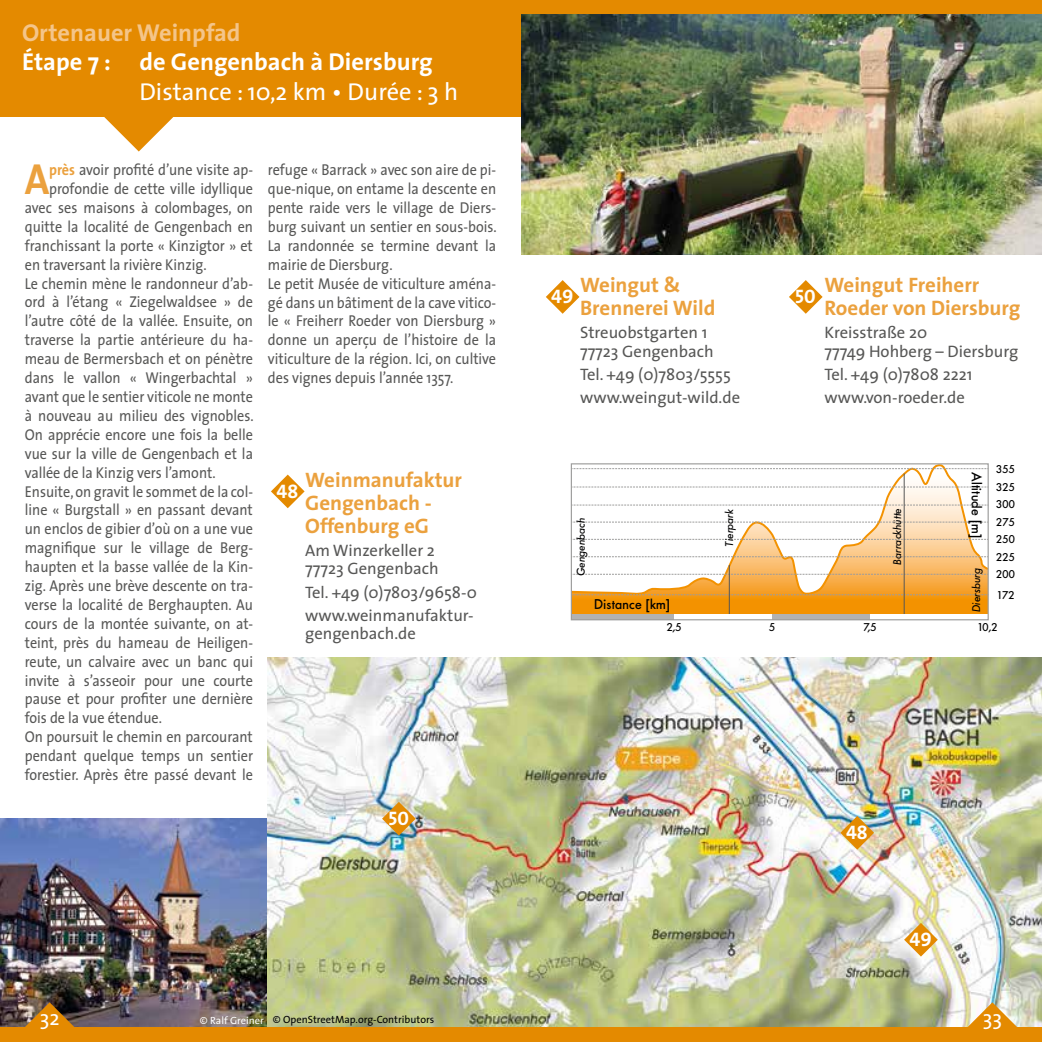
<style>
.page{position:relative;width:1042px;height:1042px;background:#fff}
.page>*{position:absolute;margin:0;border:0;box-sizing:border-box;transform-origin:0 0}
.t1{font:700 43.75px "The Sans";color:#eba13e;scale:.9 1}
.t2{font:700 24.5px "The Sans";color:#fff}
.t3{font:24.5px "The Sans";color:#fff}
.t4{font:700 24.5px "The Sans";color:#f4c58a}
.t5{font:700 21px/23.1px "The Sans";color:#eba13e}
.t6{font:21px "The Sans";color:#fff}
.t7{font:19.6px "The Sans Bold Caps";color:#fff}
.t8{font:16.62px/18.4px "The Sans";color:#575756}
.t9{font:15.75px/18.9px "The Sans";color:#575756;scale:.9 1}
.t10{font:500 14px "Futura BQ";color:#000}
.t11{font:italic 500 11.2px "Futura BQ";color:#000}
.t12{font:500 11.2px/20.5px "Futura BQ";color:#000}
.t13{font:10.5px "The Sans";color:#000}
.t14{font:10.5px "The Sans";color:#fff}
.s1{font-weight:700;color:#eba13e}
</style>
<div class="page">
<img style="left:0;top:819px;width:268px;height:208px">
<img style="left:268px;top:657px;width:774px;height:370px">
<svg style="left:546px;top:280px;width:33px;height:34px"></svg>
<svg style="left:271px;top:474px;width:34px;height:34px"></svg>
<svg style="left:840px;top:816px;width:34px;height:33px"></svg>
<svg style="left:904px;top:923px;width:34px;height:33px"></svg>
<svg style="left:789px;top:280px;width:33px;height:34px"></svg>
<svg style="left:382px;top:802px;width:34px;height:33px"></svg>
<div style="left:0;top:0;width:1042px;height:15px;background:#e48a00"></div>
<div style="left:0;top:1027px;width:1042px;height:15px;background:#e48a00"></div>
<svg style="left:104px;top:117px;width:70px;height:35px"></svg>
<div style="left:0;top:0;width:521px;height:117px;background:#e48a00"></div>
<img style="left:521px;top:15px;width:521px;height:239px">
<div style="left:573px;top:597px;width:414px;height:17px;background:#f39200"></div>
<svg style="left:570px;top:463px;width:417px;height:134px"></svg>
<svg style="left:573px;top:468px;width:414px;height:1px"></svg>
<svg style="left:573px;top:487px;width:414px;height:1px"></svg>
<svg style="left:573px;top:505px;width:414px;height:1px"></svg>
<svg style="left:573px;top:522px;width:414px;height:1px"></svg>
<svg style="left:573px;top:539px;width:414px;height:1px"></svg>
<svg style="left:573px;top:556px;width:414px;height:1px"></svg>
<svg style="left:573px;top:574px;width:414px;height:1px"></svg>
<svg style="left:573px;top:594px;width:414px;height:1px"></svg>
<hr style="left:729px;top:565px;width:1px;height:50px;background:#575756">
<hr style="left:903px;top:473px;width:1px;height:142px;background:#575756">
<div style="left:571px;top:614px;width:417px;height:6px;background:#b2b2b2"></div>
<div style="left:674px;top:614px;width:98px;height:6px;background:#fff"></div>
<div style="left:870px;top:614px;width:118px;height:6px;background:#fff"></div>
<div style="left:571px;top:463px;width:418px;height:157px;border:1px solid #9d9d9c"></div>
<svg style="left:25px;top:1002px;width:49px;height:25px"></svg>
<svg style="left:968px;top:1002px;width:49px;height:25px"></svg>
<h2 class="t4" style="left:22px;top:12px;width:220px">Ortenauer Weinpfad</h2>
<h2 class="t2" style="left:22px;top:41px;width:412px">Étape 7 : de Gengenbach à Diersburg</h2>
<h2 class="t3" style="left:139px;top:71px;width:320px">Distance : 10,2 km • Durée : 3 h</h2>
<h1 class="t1" style="left:25px;top:143px;width:29px">A</h1>
<p class="t9" style="left:49px;top:160px;width:228px"><span class="s1">près</span> avoir profité d’une visite ap-</p>
<p class="t9" style="left:49px;top:179px;width:228px">profondie de cette ville idyllique</p>
<p class="t9" style="left:25px;top:198px;width:255px">avec ses maisons à colombages, on</p>
<p class="t9" style="left:25px;top:217px;width:255px">quitte la localité de Gengenbach en</p>
<p class="t9" style="left:25px;top:235px;width:255px">franchissant la porte « Kinzigtor » et</p>
<p class="t9" style="left:25px;top:254px;width:204px">en traversant la rivière Kinzig.</p>
<p class="t9" style="left:25px;top:273px;width:255px">Le chemin mène le randonneur d’ab-</p>
<p class="t9" style="left:25px;top:292px;width:255px">ord à l’étang « Ziegelwaldsee » de</p>
<p class="t9" style="left:25px;top:311px;width:255px">l’autre côté de la vallée. Ensuite, on</p>
<p class="t9" style="left:25px;top:330px;width:255px">traverse la partie antérieure du ha-</p>
<p class="t9" style="left:25px;top:349px;width:255px">meau de Bermersbach et on pénètre</p>
<p class="t9" style="left:25px;top:368px;width:255px">dans le vallon « Wingerbachtal »</p>
<p class="t9" style="left:25px;top:387px;width:255px">avant que le sentier viticole ne monte</p>
<p class="t9" style="left:25px;top:406px;width:256px">à nouveau au milieu des vignobles.</p>
<p class="t9" style="left:25px;top:424px;width:255px">On apprécie encore une fois la belle</p>
<p class="t9" style="left:25px;top:443px;width:255px">vue sur la ville de Gengenbach et la</p>
<p class="t9" style="left:25px;top:462px;width:214px">vallée de la Kinzig vers l’amont.</p>
<p class="t9" style="left:25px;top:481px;width:255px">Ensuite, on gravit le sommet de la col-</p>
<p class="t9" style="left:25px;top:500px;width:255px">line « Burgstall » en passant devant</p>
<p class="t9" style="left:25px;top:519px;width:255px">un enclos de gibier d’où on a une vue</p>
<p class="t9" style="left:25px;top:538px;width:255px">magnifique sur le village de Berg-</p>
<p class="t9" style="left:25px;top:557px;width:255px">haupten et la basse vallée de la Kin-</p>
<p class="t9" style="left:25px;top:576px;width:255px">zig. Après une brève descente on tra-</p>
<p class="t9" style="left:25px;top:595px;width:255px">verse la localité de Berghaupten. Au</p>
<p class="t9" style="left:25px;top:613px;width:255px">cours de la montée suivante, on at-</p>
<p class="t9" style="left:25px;top:632px;width:255px">teint, près du hameau de Heiligen-</p>
<p class="t9" style="left:25px;top:651px;width:255px">reute, un calvaire avec un banc qui</p>
<p class="t9" style="left:25px;top:670px;width:255px">invite à s’asseoir pour une courte</p>
<p class="t9" style="left:25px;top:689px;width:255px">pause et pour profiter une dernière</p>
<p class="t9" style="left:25px;top:708px;width:154px">fois de la vue étendue.</p>
<p class="t9" style="left:25px;top:727px;width:255px">On poursuit le chemin en parcourant</p>
<p class="t9" style="left:25px;top:746px;width:255px">pendant quelque temps un sentier</p>
<p class="t9" style="left:25px;top:765px;width:255px">forestier. Après être passé devant le</p>
<p class="t9" style="left:268px;top:160px;width:256px">refuge « Barrack » avec son aire de pi&shy;que-nique, on entame la descente en pente raide vers le village de Diers&shy;burg suivant un sentier en sous-bois.<br>La randonnée se termine devant la mairie de Diersburg.<br>Le petit Musée de viticulture aména&shy;gé dans un bâtiment de la cave vitico&shy;le « Freiherr Roeder von Diersburg » donne un aperçu de l’histoire de la viticulture de la région. Ici, on cultive des vignes depuis l’année 1357.</p>
<h3 class="t5" style="left:305px;top:467px;width:158px">Weinmanufaktur<br>Gengenbach -<br>Offenburg eG</h3>
<p class="t8" style="left:305px;top:541px;width:135px">Am Winzerkeller 2<br>77723 Gengenbach</p>
<p class="t8" style="left:305px;top:580px;width:175px;line-height:23.3px">Tel. +49 (0)7803/9658-0   www.weinmanufaktur-</p>
<p class="t8" style="left:305px;top:624px;width:112px">gengenbach.de</p>
<p class="t7" style="left:277px;top:474px;width:23px">48</p>
<p class="t7" style="left:388px;top:802px;width:22px">50</p>
<h3 class="t5" style="left:580px;top:273px;width:137px">Weingut &amp;<br>Brennerei Wild</h3>
<p class="t8" style="left:580px;top:323px;width:135px">Streuobstgarten 1<br>77723 Gengenbach</p>
<p class="t8" style="left:580px;top:362px;width:162px;line-height:23.3px">Tel. +49 (0)7803/5555 www.weingut-wild.de</p>
<p class="t7" style="left:551px;top:280px;width:24px">49</p>
<p class="t7" style="left:795px;top:280px;width:22px">50</p>
<h3 class="t5" style="left:824px;top:273px;width:198px">Weingut Freiherr<br>Roeder von Diersburg</h3>
<p class="t8" style="left:824px;top:323px;width:195px">Kreisstraße 20<br>77749 Hohberg – Diersburg</p>
<p class="t8" style="left:824px;top:362px;width:149px;line-height:23.3px">Tel. +49 (0)7808 2221 www.von-roeder.de</p>
<p class="t11" style="left:574px;top:576px;width:60px;rotate:-90deg">Gengenbach</p>
<p class="t10" style="left:594px;top:596px;width:78px">Distance [km]</p>
<p class="t11" style="left:722px;top:546px;width:39px;rotate:-90deg">Tierpark</p>
<p class="t11" style="left:890px;top:565px;width:58px;rotate:-90deg">Barrackhütte</p>
<p class="t10" style="left:984px;top:472px;width:68px;rotate:90deg">Altitude [m]</p>
<p class="t11" style="left:969px;top:612px;width:46px;rotate:-90deg">Diersburg</p>
<p class="t12" style="left:996px;top:458px;width:20px">355</p>
<p class="t12" style="left:996px;top:477px;width:20px">325</p>
<p class="t12" style="left:996px;top:494px;width:20px">300</p>
<p class="t12" style="left:996px;top:512px;width:20px">275</p>
<p class="t12" style="left:996px;top:529px;width:20px">250</p>
<p class="t12" style="left:996px;top:546px;width:20px">225</p>
<p class="t12" style="left:996px;top:564px;width:20px">200<br>172</p>
<p class="t12" style="left:667px;top:617px;width:17px">2,5</p>
<p class="t12" style="left:769px;top:617px;width:8px">5</p>
<p class="t12" style="left:863px;top:617px;width:15px">7,5</p>
<p class="t12" style="left:977px;top:617px;width:22px">10,2</p>
<p class="t7" style="left:846px;top:816px;width:23px">48</p>
<p class="t7" style="left:909px;top:923px;width:24px">49</p>
<h3 class="t6" style="left:40px;top:1000px;width:21px">32</h3>
<p class="t13" style="left:273px;top:1011px;width:163px">© OpenStreetMap.org-Contributors</p>
<h3 class="t6" style="left:982px;top:1000px;width:21px">33</h3>
<p class="t14" style="left:200px;top:1011px;width:66px">© Ralf Greiner</p>
</div>
